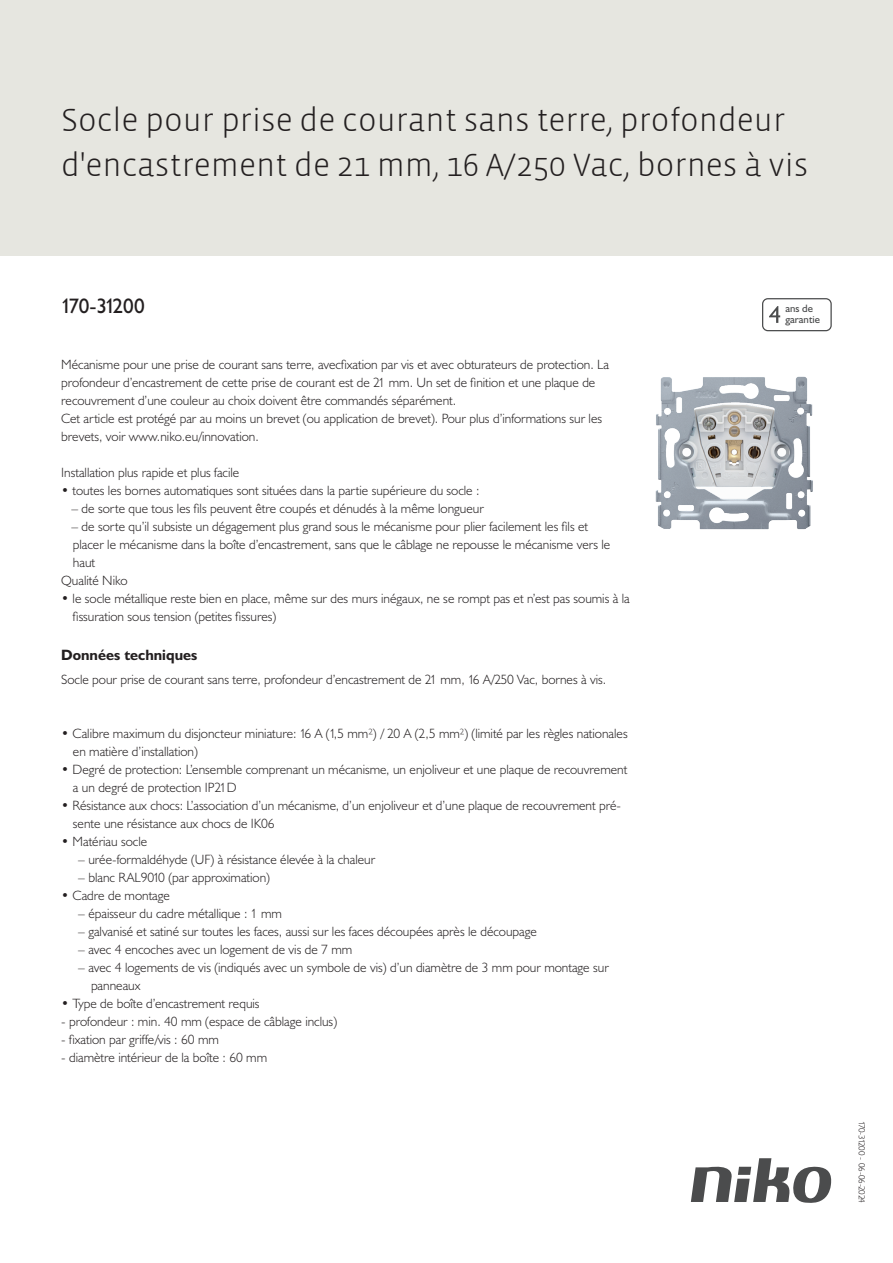
<style>
.page{position:relative;width:893px;height:1263px;background:#fff}
.page>*{position:absolute;margin:0;border:0;box-sizing:border-box;transform-origin:0 0}
.Title_datasheets{font:300 33px/45px "Vista Sans";color:#231f20}
.Article_number{font:21px "Humanist 521 BT";letter-spacing:-.055em;color:#231f20}
.Titles_parts{font:700 15px "Humanist 521 BT";color:#231f20}
.USP_Bullets{font:300 13.5px/18px "Humanist 521 BT";color:#231f20}
.Platte_tekst_CAB{font:300 13.5px/18px "Humanist 521 BT";color:#231f20}
.USP_Bullets_level_2{font:300 13.5px/18px "Humanist 521 BT";color:#231f20}
.t1{font:10.8px/10.8px "Humanist 521 BT";color:#4b4c4d}
.Revision{font:300 9px "Humanist 521 BT";letter-spacing:-.05em;color:#231f20}
</style>
<div class="page">
<svg style="left:691px;top:1158px;width:141px;height:45px"></svg>
<div style="left:0;top:0;width:893px;height:255px;background:#e6e6e0"></div>
<svg style="left:762px;top:298px;width:70px;height:33px"></svg>
<img style="left:655px;top:376px;width:158px;height:154px">
<p class="Title_datasheets" style="left:61px;top:98px;width:749px">Socle pour prise de courant sans terre, profondeur d'encastrement de 21 mm, 16 A/250 Vac, bornes à vis</p>
<p class="Article_number" style="left:61px;top:293px;width:85px">170-31200</p>
<p class="t1" style="left:785px;top:303px;width:36px">ans de garantie</p>
<p class="Platte_tekst_CAB" style="left:61px;top:355px;width:549px">Mécanisme pour une prise de courant sans terre, avecfixation par vis et avec obturateurs de protection. La profondeur d’encastrement de cette prise de courant est de 21 mm. Un set de finition et une plaque de recouvrement d’une couleur au choix doivent être commandés séparément.<br>Cet article est protégé par au moins un brevet (ou application de brevet). Pour plus d’informations sur les brevets, voir www.niko.eu/innovation.</p>
<p class="USP_Bullets" style="left:61px;top:463px;width:180px">Installation plus rapide et plus facile</p>
<p class="USP_Bullets" style="left:61px;top:481px;width:420px">• toutes les bornes automatiques sont situées dans la partie supérieure du socle :</p>
<p class="USP_Bullets" style="left:71px;top:499px;width:414px">– de sorte que tous les fils peuvent être coupés et dénudés à la même longueur</p>
<p class="USP_Bullets" style="left:71px;top:517px;width:540px">– de sorte qu’il subsiste un dégagement plus grand sous le mécanisme pour plier facilement les fils et placer le mécanisme dans la boîte d’encastrement, sans que le câblage ne repousse le mécanisme vers le haut</p>
<p class="USP_Bullets" style="left:61px;top:571px;width:68px">Qualité Niko</p>
<p class="USP_Bullets" style="left:73px;top:589px;width:558px;text-indent:-12px">• le socle métallique reste bien en place, même sur des murs inégaux, ne se rompt pas et n’est pas soumis à la fissuration sous tension (petites fissures)</p>
<p class="Titles_parts" style="left:61px;top:645px;width:138px">Données techniques</p>
<p class="Platte_tekst_CAB" style="left:61px;top:670px;width:546px">Socle pour prise de courant sans terre, profondeur d’encastrement de 21 mm, 16 A/250 Vac, bornes à vis.</p>
<p class="USP_Bullets" style="left:73px;top:724px;width:556px;text-indent:-12px">• Calibre maximum du disjoncteur miniature: 16 A (1,5 mm²) / 20 A (2,5 mm²) (limité par les règles nationales en matière d’installation)</p>
<p class="USP_Bullets" style="left:73px;top:760px;width:556px;text-indent:-12px">• Degré de protection: L’ensemble comprenant un mécanisme, un enjoliveur et une plaque de recouvrement a un degré de protection IP21D</p>
<p class="USP_Bullets" style="left:73px;top:796px;width:550px;text-indent:-12px">• Résistance aux chocs: L’association d’un mécanisme, d’un enjoliveur et d’une plaque de recouvrement pré&shy;sente une résistance aux chocs de IK06</p>
<p class="USP_Bullets" style="left:61px;top:832px;width:88px">• Matériau socle</p>
<p class="USP_Bullets_level_2" style="left:78px;top:850px;width:299px">– urée-formaldéhyde (UF) à résistance élevée à la chaleur</p>
<p class="USP_Bullets_level_2" style="left:78px;top:868px;width:193px">– blanc RAL9010 (par approximation)</p>
<p class="USP_Bullets" style="left:61px;top:886px;width:110px">• Cadre de montage</p>
<p class="USP_Bullets_level_2" style="left:78px;top:904px;width:205px">– épaisseur du cadre métallique : 1 mm</p>
<p class="USP_Bullets_level_2" style="left:78px;top:922px;width:460px">– galvanisé et satiné sur toutes les faces, aussi sur les faces découpées après le découpage</p>
<p class="USP_Bullets_level_2" style="left:78px;top:940px;width:276px">– avec 4 encoches avec un logement de vis de 7 mm</p>
<p class="USP_Bullets_level_2" style="left:91px;top:958px;width:519px;text-indent:-13px">– avec 4 logements de vis (indiqués avec un symbole de vis) d’un diamètre de 3 mm pour montage sur panneaux</p>
<p class="USP_Bullets" style="left:61px;top:994px;width:200px">• Type de boîte d’encastrement requis</p>
<p class="USP_Bullets" style="left:61px;top:1012px;width:277px">- profondeur : min. 40 mm (espace de câblage inclus)</p>
<p class="USP_Bullets" style="left:61px;top:1030px;width:159px">- fixation par griffe/vis : 60 mm</p>
<p class="USP_Bullets" style="left:61px;top:1048px;width:207px">- diamètre intérieur de la boîte : 60 mm</p>
<p class="Revision" style="left:868px;top:1120px;width:84px;rotate:90deg">170-31200 - 06-06-2024</p>
</div>
